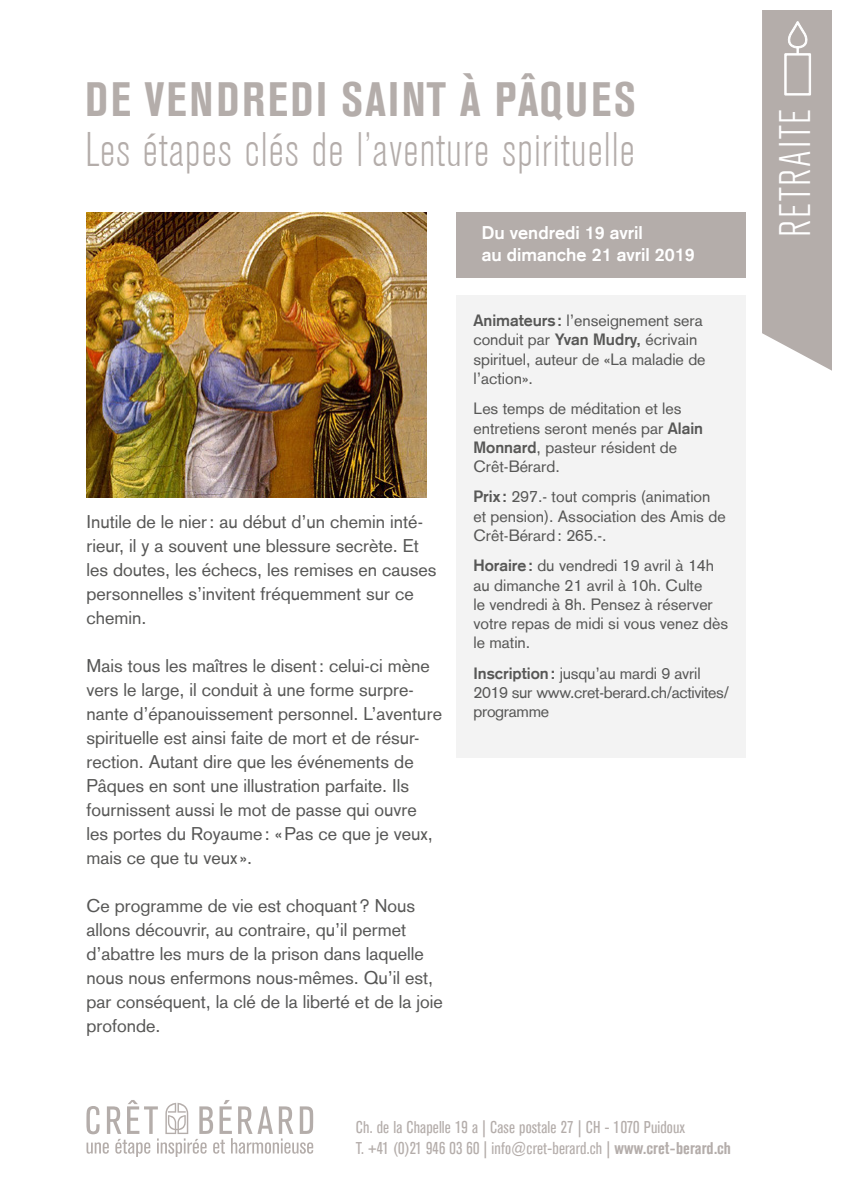
<style>
.page{position:relative;width:842px;height:1191px;background:#fff}
.page>*{position:absolute;margin:0;border:0;box-sizing:border-box;transform-origin:0 0}
.t1{font:300 48px "Akzidenz Grot Con BQ";letter-spacing:.02em;color:#b4adaa}
.t2{font:700 48px "Akzidenz Grot Con BQ";letter-spacing:.055em;color:#b4adaa}
.t3{font:300 44px "Akzidenz Grot Con BQ";letter-spacing:.04em;color:#fff}
.t4{font:18px/24px "Akzidenz Grotesk";color:#575756}
.t5{font:700 18px/21.6px "Akzidenz Grotesk";color:#fff}
.t6{font:17px/20.4px "Akzidenz Grot Con BQ";letter-spacing:.005em;color:#b4adaa}
.t7{font:16px/19.2px "Akzidenz Grotesk";color:#575756}
.t8{font:16px/19.2px "Akzidenz Grotesk";letter-spacing:-.02em;color:#575756}
.s1{font-weight:700}
</style>
<div class="page">
<div style="left:456px;top:295px;width:290px;height:462px;background:#f3f3f3"></div>
<img style="left:86px;top:213px;width:341px;height:284px">
<div style="left:456px;top:213px;width:290px;height:65px;background:#b4adaa"></div>
<svg style="left:86px;top:1100px;width:227px;height:57px"></svg>
<svg style="left:762px;top:11px;width:69px;height:359px;background:#b9b3b0"></svg>
<h1 class="t2" style="left:85px;top:72px;width:552px">DE VENDREDI SAINT À PÂQUES</h1>
<h1 class="t1" style="left:85px;top:123px;width:551px">Les étapes clés de l’aventure spirituelle</h1>
<p class="t4" style="left:86px;top:511px;width:352px">Inutile de le nier: au début d’un chemin inté&shy;rieur, il y a souvent une blessure secrète. Et les doutes, les échecs, les remises en causes personnelles s’invitent fréquemment sur ce chemin.</p>
<p class="t4" style="left:86px;top:655px;width:357px">Mais tous les maîtres le disent: celui-ci mène vers le large, il conduit à une forme surpre&shy;nante d’épanouissement personnel. L’aventure spirituelle est ainsi faite de mort et de résur&shy;rection. Autant dire que les événements de Pâques en sont une illustration parfaite. Ils fournissent aussi le mot de passe qui ouvre les portes du Royaume: «Pas ce que je veux, mais ce que tu veux ».</p>
<p class="t4" style="left:86px;top:895px;width:358px">Ce programme de vie est choquant? Nous allons découvrir, au contraire, qu’il permet d’abattre les murs de la prison dans laquelle nous nous enfermons nous-mêmes. Qu’il est, par conséquent, la clé de la liberté et de la joie profonde.</p>
<p class="t5" style="left:482px;top:223px;width:214px">Du vendredi 19 avril<br>au dimanche 21 avril 2019</p>
<p class="t7" style="left:473px;top:312px;width:234px"><span class="s1">Animateurs:</span> l’enseignement sera conduit par <span class="s1">Yvan Mudry,</span> écrivain spirituel, auteur de «La maladie de l’action».</p>
<p class="t7" style="left:473px;top:400px;width:231px">Les temps de méditation et les entretiens seront menés par <span class="s1">Alain<br>Monnard</span>, pasteur résident de<br>Crêt-Bérard.</p>
<p class="t7" style="left:473px;top:488px;width:254px"><span class="s1">Prix :</span> 297.- tout compris (animation et pension). Association des Amis de<br>Crêt-Bérard: 265.-.</p>
<p class="t7" style="left:473px;top:557px;width:256px"><span class="s1">Horaire:</span> du vendredi 19 avril à 14h au dimanche 21 avril à 10h. Culte<br>le vendredi à 8h. Pensez à réserver votre repas de midi si vous venez dès le matin.</p>
<p class="t8" style="left:473px;top:665px;width:257px"><span class="s1">Inscription:</span> jusqu’au mardi 9 avril<br>2019 sur www.cret-berard.ch/activites/ programme</p>
<p class="t6" style="left:356px;top:1117px;width:377px">Ch. de la Chapelle 19 a | Case postale 27 | CH - 1070 Puidoux<br>T. +41 (0)21 946 03 60 | info@cret-berard.ch | <span class="s1">www.cret-berard.ch</span></p>
<h2 class="t3" style="left:771px;top:237px;width:129px;rotate:-90deg">RETRAITE</h2>
</div>
